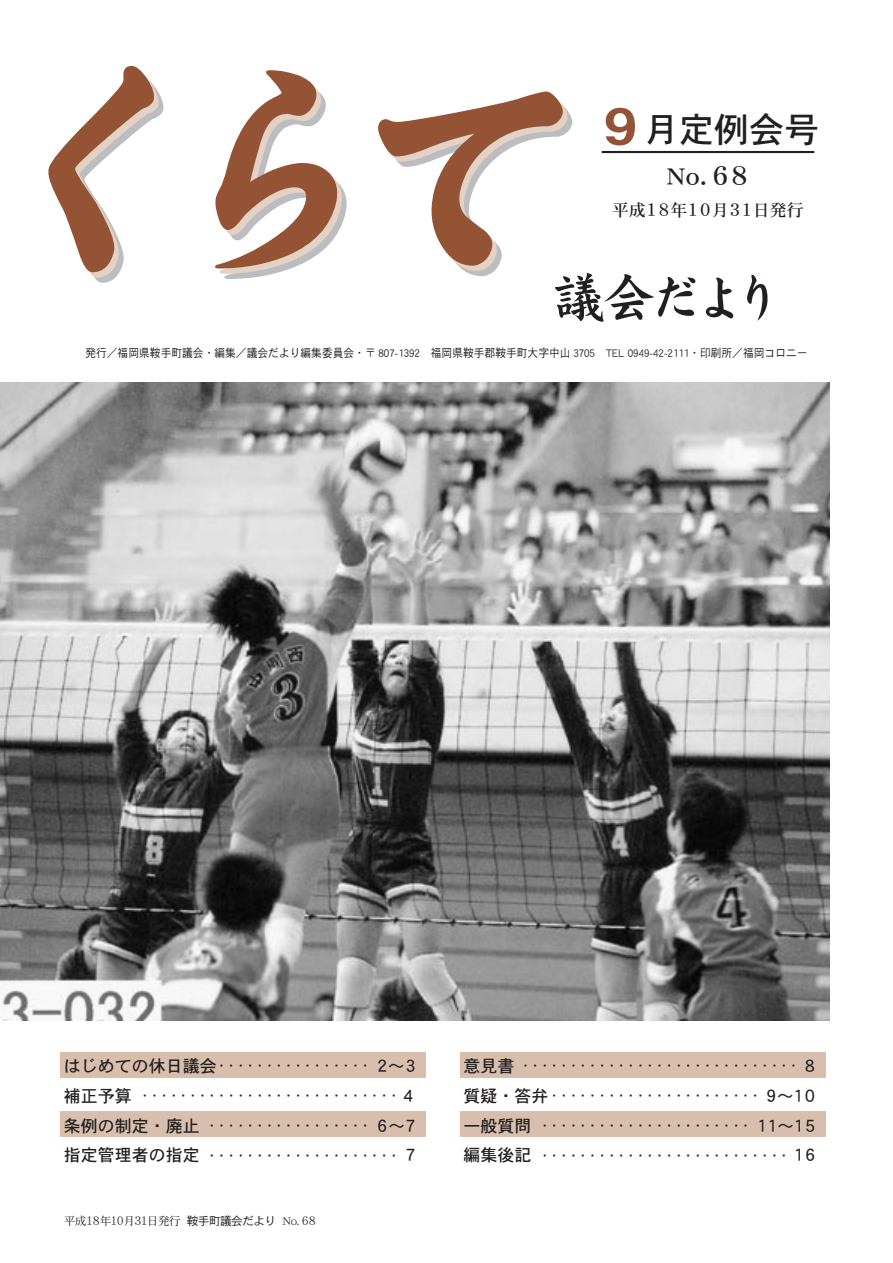
<style>
.page{position:relative;width:893px;height:1263px;background:#fff}
.page>*{position:absolute;margin:0;border:0;box-sizing:border-box;transform-origin:0 0}
.t1{font:53.1px "DF Kai Sho Std W9";letter-spacing:-.155em;color:#231f20}
.t2{font:51px "DFHS Gothic Std W7";color:#955336;scale:1.17 1}
.t3{font:35.1px "DFHS Gothic Std W5";color:#231f20}
.t4{font:25.5px "DFHS Mincho Std W7";color:#231f20}
.t5{font:16.95px "DFHS Gothic Std W5";color:#231f20}
.t6{font:16.95px "DFHS Mincho Std W5";letter-spacing:-.125em;color:#231f20}
.僲乕儅儖{font:11.7px "DFHS Gothic Std W3";color:#231f20;scale:.92 1}
.僲乕儅儖-2{font:11.7px "DFHS Mincho Std W3";letter-spacing:-.23em;color:#231f20}
.僲乕儅儖-3{font:11.7px "DFHS Gothic Std W3";letter-spacing:-.05em;color:#231f20}
.t7{font:9.6px "DFHS Gothic Std W9";color:#231f20}
</style>
<div class="page">
<hr style="left:602px;top:151px;width:212px;height:2px;background:#231f20">
<div style="left:60px;top:1052px;width:366px;height:25px;background:#d8beac"></div>
<div style="left:60px;top:1112px;width:366px;height:25px;background:#d8beac"></div>
<div style="left:460px;top:1052px;width:366px;height:25px;background:#d8beac"></div>
<div style="left:460px;top:1112px;width:366px;height:25px;background:#d8beac"></div>
<img style="left:0;top:383px;width:829px;height:637px">
<svg style="left:48px;top:66px;width:116px;height:217px"></svg>
<svg style="left:215px;top:70px;width:132px;height:209px"></svg>
<svg style="left:378px;top:92px;width:195px;height:184px"></svg>
<p class="t2" style="left:590px;top:99px;width:52px">９</p>
<p class="t3" style="left:644px;top:110px;width:177px">月定例会号</p>
<p class="t4" style="left:667px;top:162px;width:87px">No.６８</p>
<p class="t6" style="left:753px;top:200px;width:53px">日発行</p>
<p class="t6" style="left:612px;top:200px;width:36px">平成</p>
<p class="t6" style="left:643px;top:200px;width:46px">１８年</p>
<p class="t6" style="left:685px;top:200px;width:72px">１０月３１</p>
<p class="t1" style="left:553px;top:269px;width:232px">議会だより</p>
<p class="僲乕儅儖" style="left:85px;top:347px;width:787px">発行／福岡県鞍手町議会・編集／議会だより編集委員会・〒 807-1392　福岡県鞍手郡鞍手町大字中山 3705　TEL 0949-42-2111・印刷所／福岡コロニー</p>
<p class="t5" style="left:64px;top:1057px;width:155px">はじめての休日議会</p>
<p class="t7" style="left:217px;top:1061px;width:155px">・・・・・・・・・・・・・・・・</p>
<p class="t5" style="left:374px;top:1057px;width:19px">２</p>
<p class="t5" style="left:402px;top:1057px;width:19px">３</p>
<p class="t5" style="left:388px;top:1057px;width:19px">~</p>
<p class="t5" style="left:64px;top:1086px;width:70px">補正予算</p>
<p class="t7" style="left:140px;top:1090px;width:260px">・・・・・・・・・・・・・・・・・・・・・・・・・・・</p>
<p class="t5" style="left:400px;top:1086px;width:19px">４</p>
<p class="t5" style="left:64px;top:1116px;width:138px">条例の制定・廃止</p>
<p class="t5" style="left:64px;top:1146px;width:138px">指定管理者の指定</p>
<p class="t7" style="left:207px;top:1120px;width:164px">・・・・・・・・・・・・・・・・・</p>
<p class="t5" style="left:374px;top:1116px;width:19px">６</p>
<p class="t5" style="left:402px;top:1116px;width:19px">７</p>
<p class="t5" style="left:388px;top:1116px;width:19px">~</p>
<p class="t7" style="left:207px;top:1150px;width:193px">・・・・・・・・・・・・・・・・・・・・</p>
<p class="t5" style="left:402px;top:1146px;width:19px">７</p>
<p class="僲乕儅儖-3" style="left:187px;top:1214px;width:91px">鞍手町議会だより</p>
<p class="僲乕儅儖-2" style="left:147px;top:1214px;width:35px">日発行</p>
<p class="僲乕儅儖-2" style="left:64px;top:1214px;width:24px">平成</p>
<p class="僲乕儅儖-2" style="left:100px;top:1214px;width:13px">年</p>
<p class="僲乕儅儖-2" style="left:123px;top:1214px;width:13px">月</p>
<p class="僲乕儅儖-2" style="left:84px;top:1214px;width:20px">１８</p>
<p class="僲乕儅儖-2" style="left:108px;top:1214px;width:19px">１０</p>
<p class="僲乕儅儖-2" style="left:132px;top:1214px;width:19px">３１</p>
<p class="僲乕儅儖-2" style="left:282px;top:1214px;width:37px">No. ６８</p>
<p class="t5" style="left:463px;top:1057px;width:53px">意見書</p>
<p class="t7" style="left:521px;top:1061px;width:279px">・・・・・・・・・・・・・・・・・・・・・・・・・・・・・</p>
<p class="t5" style="left:802px;top:1057px;width:19px">８</p>
<p class="t5" style="left:463px;top:1086px;width:87px">質疑・答弁</p>
<p class="t7" style="left:550px;top:1090px;width:212px">・・・・・・・・・・・・・・・・・・・・・・</p>
<p class="t5" style="left:763px;top:1086px;width:19px">９</p>
<p class="t5" style="left:790px;top:1086px;width:30px">１０</p>
<p class="t5" style="left:777px;top:1086px;width:19px">~</p>
<p class="t5" style="left:463px;top:1116px;width:70px">一般質問</p>
<p class="t5" style="left:463px;top:1146px;width:70px">編集後記</p>
<p class="t7" style="left:540px;top:1120px;width:212px">・・・・・・・・・・・・・・・・・・・・・・</p>
<p class="t5" style="left:754px;top:1116px;width:29px">１１</p>
<p class="t5" style="left:791px;top:1116px;width:29px">１５</p>
<p class="t5" style="left:777px;top:1116px;width:19px">~</p>
<p class="t7" style="left:540px;top:1150px;width:250px">・・・・・・・・・・・・・・・・・・・・・・・・・・</p>
<p class="t5" style="left:791px;top:1146px;width:29px">１６</p>
</div>
